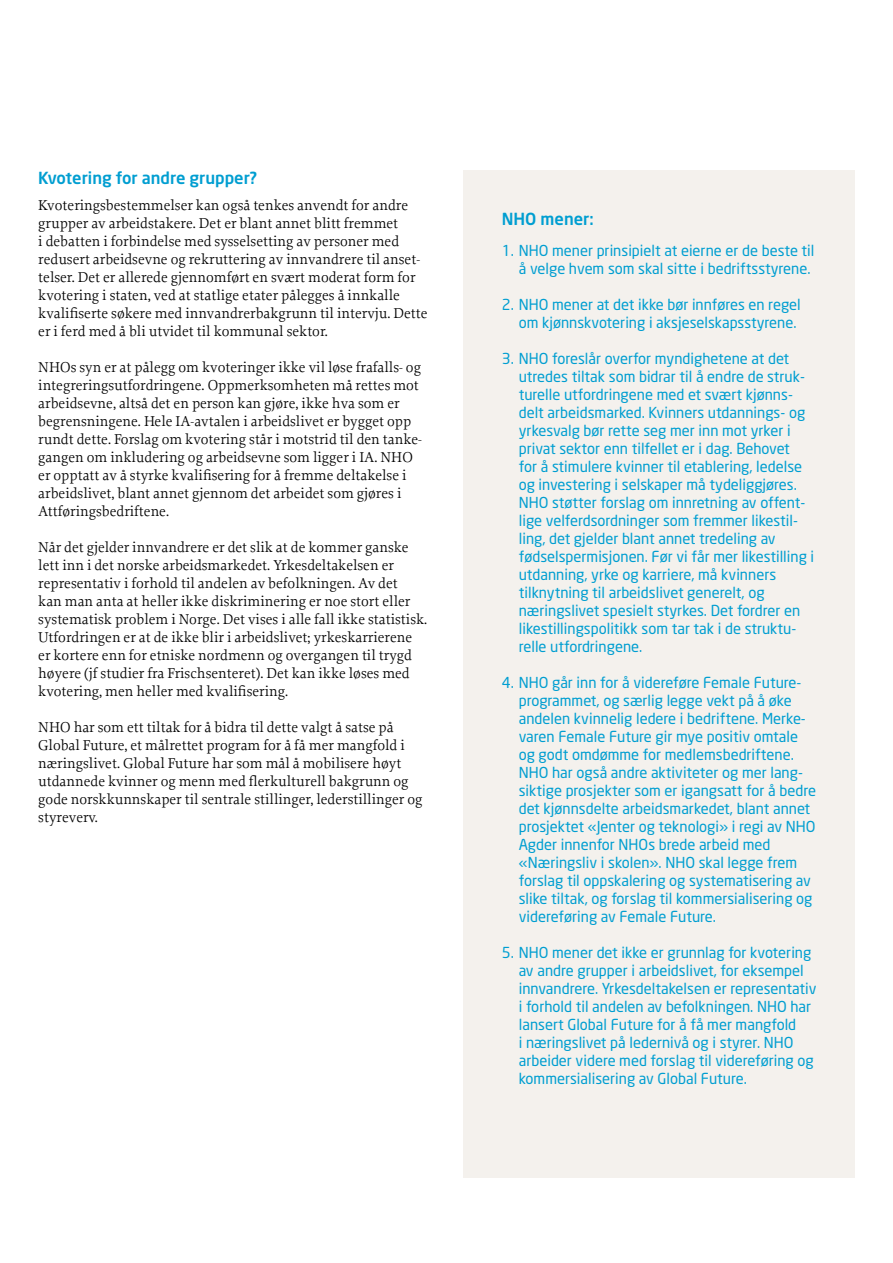
<style>
.page{position:relative;width:893px;height:1263px;background:#fff}
.page>*{position:absolute;margin:0;border:0;box-sizing:border-box;transform-origin:0 0}
.t1{font:500 16.5px "Neo Sans";color:#009ed1}
.t2{font:15px/18px "Neo Sans";color:#009ed1}
.t3{font:15px/18px "Proforma";color:#000}
</style>
<div class="page">
<div style="left:463px;top:170px;width:392px;height:1008px;background:#f4f1ed"></div>
<p class="t1" style="left:38px;top:167px;width:220px">Kvotering for andre grupper?</p>
<p class="t3" style="left:38px;top:196px;width:391px">Kvoteringsbestemmelser kan også tenkes anvendt for andre grupper av arbeidstakere. Det er blant annet blitt fremmet<br>i debatten i forbindelse med sysselsetting av personer med redusert arbeidsevne og rekruttering av innvandrere til anset&shy;telser. Det er allerede gjennomført en svært moderat form for kvotering i staten, ved at statlige etater pålegges å innkalle kvalifiserte søkere med innvandrerbakgrunn til intervju. Dette er i ferd med å bli utvidet til kommunal sektor.</p>
<p class="t3" style="left:38px;top:358px;width:385px">NHOs syn er at pålegg om kvoteringer ikke vil løse frafalls- og integreringsutfordringene. Oppmerksomheten må rettes mot arbeidsevne, altså det en person kan gjøre, ikke hva som er begrensningene. Hele IA-avtalen i arbeidslivet er bygget opp rundt dette. Forslag om kvotering står i motstrid til den tanke&shy;gangen om inkludering og arbeidsevne som ligger i IA. NHO er opptatt av å styrke kvalifisering for å fremme deltakelse i arbeidslivet, blant annet gjennom det arbeidet som gjøres i Attføringsbedriftene.</p>
<p class="t3" style="left:38px;top:538px;width:390px">Når det gjelder innvandrere er det slik at de kommer ganske lett inn i det norske arbeidsmarkedet. Yrkesdeltakelsen er representativ i forhold til andelen av befolkningen. Av det<br>kan man anta at heller ikke diskriminering er noe stort eller systematisk problem i Norge. Det vises i alle fall ikke statistisk.<br>Utfordringen er at de ikke blir i arbeidslivet; yrkeskarrierene er kortere enn for etniske nordmenn og overgangen til trygd høyere (jf studier fra Frischsenteret). Det kan ikke løses med kvotering, men heller med kvalifisering.</p>
<p class="t3" style="left:38px;top:718px;width:386px">NHO har som ett tiltak for å bidra til dette valgt å satse på Global Future, et målrettet program for å få mer mangfold i næringslivet. Global Future har som mål å mobilisere høyt utdannede kvinner og menn med flerkulturell bakgrunn og gode norskkunnskaper til sentrale stillinger, lederstillinger og styreverv.</p>
<p class="t1" style="left:502px;top:209px;width:94px">NHO mener:</p>
<p class="t2" style="left:502px;top:241px;width:314px;text-align:right">1. NHO mener prinsipielt at eierne er de beste til å velge hvem som skal sitte i bedriftsstyrene.</p>
<p class="t2" style="left:502px;top:295px;width:300px;text-align:right">2. NHO mener at det ikke bør innføres en regel om kjønnskvotering i aksjeselskapsstyrene.</p>
<p class="t2" style="left:519px;top:349px;width:297px;text-indent:-17px">3. NHO foreslår overfor myndighetene at det utredes tiltak som bidrar til å endre de struk&shy;turelle utfordringene med et svært kjønns&shy;delt arbeidsmarked. Kvinners utdannings- og yrkesvalg bør rette seg mer inn mot yrker i privat sektor enn tilfellet er i dag. Behovet<br>for å stimulere kvinner til etablering, ledelse og investering i selskaper må tydeliggjøres.<br>NHO støtter forslag om innretning av offent&shy;lige velferdsordninger som fremmer likestil&shy;ling, det gjelder blant annet tredeling av fødselspermisjonen. Før vi får mer likestilling i utdanning, yrke og karriere, må kvinners tilknytning til arbeidslivet generelt, og næringslivet spesielt styrkes. Det fordrer en likestillingspolitikk som tar tak i de struktu&shy;relle utfordringene.</p>
<p class="t2" style="left:519px;top:673px;width:299px;text-indent:-17px">4. NHO går inn for å videreføre Female Future&shy;programmet, og særlig legge vekt på å øke andelen kvinnelig ledere i bedriftene. Merke&shy;varen Female Future gir mye positiv omtale og godt omdømme for medlemsbedriftene.<br>NHO har også andre aktiviteter og mer lang&shy;siktige prosjekter som er igangsatt for å bedre det kjønnsdelte arbeidsmarkedet, blant annet prosjektet «Jenter og teknologi» i regi av NHO Agder innenfor NHOs brede arbeid med «Næringsliv i skolen». NHO skal legge frem forslag til oppskalering og systematisering av slike tiltak, og forslag til kommersialisering og videreføring av Female Future.</p>
<p class="t2" style="left:519px;top:943px;width:299px;text-indent:-17px">5. NHO mener det ikke er grunnlag for kvotering av andre grupper i arbeidslivet, for eksempel innvandrere. Yrkesdeltakelsen er representativ i forhold til andelen av befolkningen. NHO har lansert Global Future for å få mer mangfold<br>i næringslivet på ledernivå og i styrer. NHO arbeider videre med forslag til videreføring og kommersialisering av Global Future.</p>
</div>
